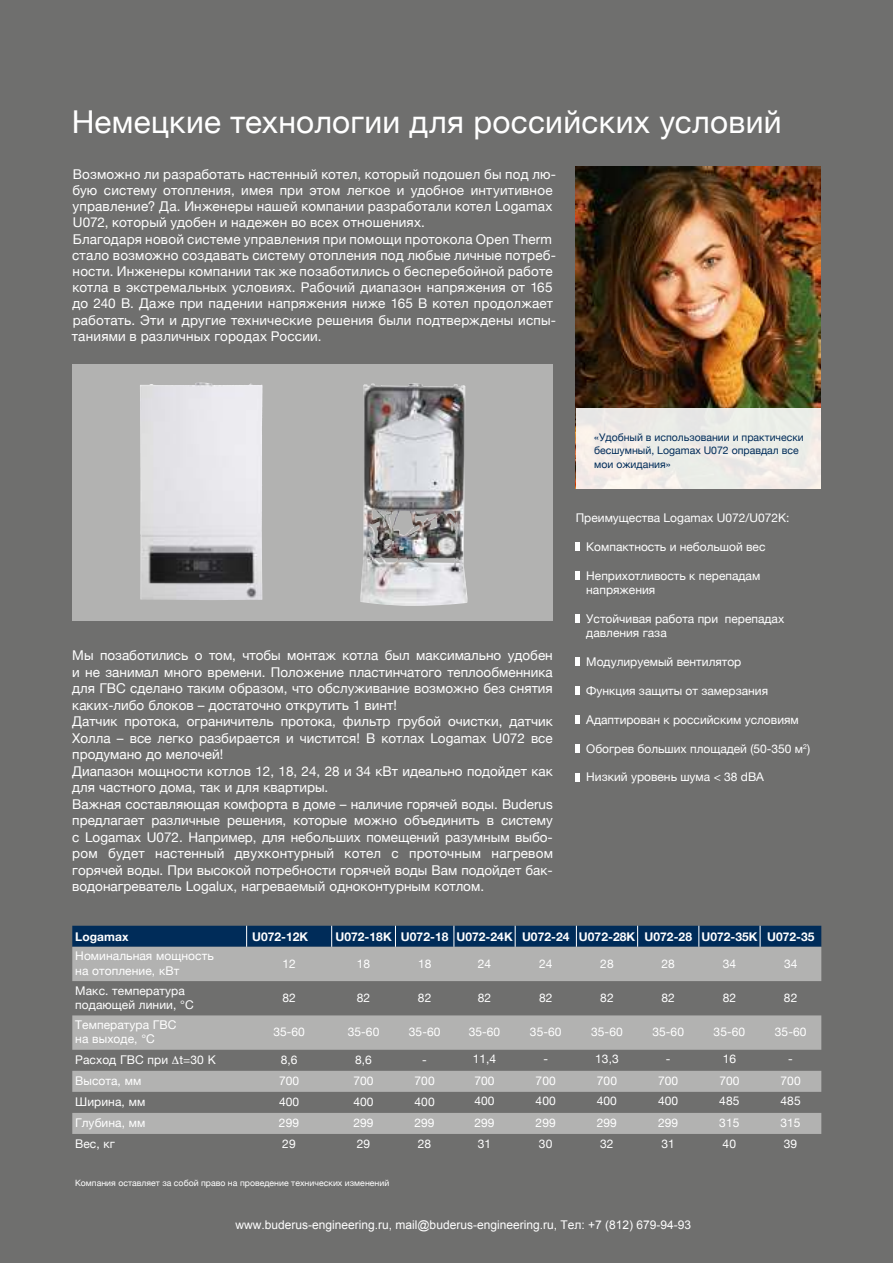
<style>
.page{position:relative;width:893px;height:1263px;background:#6f6f6e}
.page>*{position:absolute;margin:0;border:0;box-sizing:border-box;transform-origin:0 0}
.t1{font:31.5px "Helvetica Neue";letter-spacing:.01em;color:#fff}
.t2{font:13.5px/16.5px "Helvetica Neue";color:#fff}
.t3{font:12px/14.4px "Helvetica Neue";color:#fff}
.t4{font:700 12px "Helvetica Neue";letter-spacing:.005em;color:#fff}
.t5{font:12px "Arial";color:#fff}
.t6{font:10.5px/13.5px "Helvetica Neue";color:#002c59}
.t7{font:8.7px "Helvetica Neue";letter-spacing:.005em;color:#fff}
</style>
<div class="page">
<img style="left:576px;top:166px;width:245px;height:242px">
<div style="left:576px;top:408px;width:245px;height:81px;background:linear-gradient(to right,#f0ece8,#ecede8)"></div>
<svg style="left:576px;top:542px;width:4px;height:9px"></svg>
<svg style="left:576px;top:571px;width:4px;height:9px"></svg>
<svg style="left:576px;top:614px;width:4px;height:9px"></svg>
<svg style="left:576px;top:658px;width:4px;height:8px"></svg>
<svg style="left:576px;top:686px;width:4px;height:9px"></svg>
<svg style="left:576px;top:715px;width:4px;height:9px"></svg>
<svg style="left:576px;top:744px;width:4px;height:8px"></svg>
<svg style="left:576px;top:773px;width:4px;height:8px"></svg>
<svg style="left:72px;top:947px;width:749px;height:187px;fill:#b2b2b1"></svg>
<svg style="left:72px;top:926px;width:749px;height:21px;background:#05305c"></svg>
<svg style="left:72px;top:364px;width:481px;height:256px;background:#b5b5b5"></svg>
<div style="left:140px;top:382px;width:60px;height:114px;background:#e3e2e7"></div>
<img style="left:360px;top:383px;width:108px;height:223px">
<svg style="left:172px;top:1056px;width:7px;height:8px"></svg>
<h1 class="t1" style="left:72px;top:99px;width:711px">Немецкие технологии для российских условий</h1>
<p class="t2" style="left:72px;top:167px;width:486px">Возможно ли разработать настенный котел, который подошел бы под лю&shy;бую систему отопления, имея при этом легкое и удобное интуитивное управление? Да. Инженеры нашей компании разработали котел Logamax U072, который удобен и надежен во всех отношениях.<br>Благодаря новой системе управления при помощи протокола Open Therm стало возможно создавать систему отопления под любые личные потреб&shy;ности. Инженеры компании так же позаботились о бесперебойной работе котла в экстремальных условиях. Рабочий диапазон напряжения от 165 до 240 В. Даже при падении напряжения ниже 165 В котел продолжает работать. Эти и другие технические решения были подтверждены испы&shy;таниями в различных городах России.</p>
<p class="t6" style="left:594px;top:431px;width:211px">«Удобный в использовании и практически бесшумный, Logamax U072 оправдал все мои ожидания»</p>
<p class="t3" style="left:576px;top:511px;width:215px">Преимущества Logamax U072/U072K:</p>
<p class="t3" style="left:586px;top:540px;width:181px">Компактность и небольшой вес</p>
<p class="t3" style="left:586px;top:569px;width:175px">Неприхотливость к перепадам напряжения</p>
<p class="t3" style="left:586px;top:612px;width:199px">Устойчивая работа при перепадах давления газа</p>
<p class="t3" style="left:586px;top:655px;width:157px">Модулируемый вентилятор</p>
<p class="t3" style="left:586px;top:684px;width:183px">Функция защиты от замерзания</p>
<p class="t3" style="left:586px;top:713px;width:214px">Адаптирован к российским условиям</p>
<p class="t3" style="left:586px;top:742px;width:225px">Обогрев больших площадей (50-350 м<sup>2</sup>)</p>
<p class="t3" style="left:586px;top:770px;width:179px">Низкий уровень шума &lt; 38 dBA</p>
<p class="t2" style="left:72px;top:648px;width:482px">Мы позаботились о том, чтобы монтаж котла был максимально удобен и не занимал много времени. Положение пластинчатого теплообменника для ГВС сделано таким образом, что обслуживание возможно без снятия каких-либо блоков – достаточно открутить 1 винт!<br>Датчик протока, ограничитель протока, фильтр грубой очистки, датчик Холла – все легко разбирается и чистится! В котлах Logamax U072 все продумано до мелочей!<br>Диапазон мощности котлов 12, 18, 24, 28 и 34 кВт идеально подойдет как для частного дома, так и для квартиры.<br>Важная составляющая комфорта в доме – наличие горячей воды. Buderus предлагает различные решения, которые можно объединить в систему с Logamax U072. Например, для небольших помещений разумным выбо&shy;ром будет настенный двухконтурный котел с проточным нагревом горячей воды. При высокой потребности горячей воды Вам подойдет бак&shy;водонагреватель Logalux, нагреваемый одноконтурным котлом.</p>
<p class="t4" style="left:75px;top:932px;width:55px">Logamax</p>
<p class="t4" style="left:252px;top:932px;width:58px">U072-12K</p>
<p class="t4" style="left:335px;top:932px;width:481px">U072-18K U072-18 U072-24K U072-24 U072-28K U072-28 U072-35K U072-35</p>
<p class="t3" style="left:75px;top:949px;width:140px">Номинальная мощность на отопление, кВт</p>
<p class="t3" style="left:282px;top:957px;width:15px">12</p>
<p class="t3" style="left:357px;top:957px;width:15px">18</p>
<p class="t3" style="left:418px;top:957px;width:15px">18</p>
<p class="t3" style="left:478px;top:957px;width:15px">24</p>
<p class="t3" style="left:539px;top:957px;width:15px">24</p>
<p class="t3" style="left:600px;top:957px;width:15px">28</p>
<p class="t3" style="left:661px;top:957px;width:15px">28</p>
<p class="t3" style="left:723px;top:957px;width:15px">34</p>
<p class="t3" style="left:784px;top:957px;width:15px">34</p>
<p class="t3" style="left:75px;top:984px;width:120px">Макс. температура подающей линии, °С</p>
<p class="t3" style="left:282px;top:991px;width:15px">82</p>
<p class="t3" style="left:357px;top:991px;width:15px">82</p>
<p class="t3" style="left:418px;top:991px;width:15px">82</p>
<p class="t3" style="left:478px;top:991px;width:15px">82</p>
<p class="t3" style="left:539px;top:991px;width:15px">82</p>
<p class="t3" style="left:600px;top:991px;width:15px">82</p>
<p class="t3" style="left:661px;top:991px;width:15px">82</p>
<p class="t3" style="left:723px;top:991px;width:15px">82</p>
<p class="t3" style="left:784px;top:991px;width:15px">82</p>
<p class="t3" style="left:75px;top:1018px;width:103px">Температура ГВС на выходе, °С</p>
<p class="t3" style="left:273px;top:1025px;width:33px">35-60</p>
<p class="t3" style="left:348px;top:1025px;width:33px">35-60</p>
<p class="t3" style="left:409px;top:1025px;width:33px">35-60</p>
<p class="t3" style="left:469px;top:1025px;width:33px">35-60</p>
<p class="t3" style="left:530px;top:1025px;width:33px">35-60</p>
<p class="t3" style="left:591px;top:1025px;width:33px">35-60</p>
<p class="t3" style="left:652px;top:1025px;width:33px">35-60</p>
<p class="t3" style="left:714px;top:1025px;width:33px">35-60</p>
<p class="t3" style="left:775px;top:1025px;width:33px">35-60</p>
<p class="t3" style="left:75px;top:1053px;width:142px">Расход ГВС при t=30 K</p>
<p class="t3" style="left:281px;top:1053px;width:18px">8,6</p>
<p class="t3" style="left:355px;top:1053px;width:18px">8,6</p>
<p class="t3" style="left:422px;top:1053px;width:6px">-</p>
<p class="t3" style="left:473px;top:1052px;width:25px">11,4</p>
<p class="t3" style="left:543px;top:1053px;width:6px">-</p>
<p class="t3" style="left:595px;top:1052px;width:25px">13,3</p>
<p class="t3" style="left:666px;top:1053px;width:6px">-</p>
<p class="t3" style="left:723px;top:1052px;width:15px">16</p>
<p class="t3" style="left:788px;top:1053px;width:6px">-</p>
<p class="t3" style="left:75px;top:1074px;width:68px">Высота, мм</p>
<p class="t3" style="left:279px;top:1074px;width:22px">700</p>
<p class="t3" style="left:353px;top:1074px;width:22px">700</p>
<p class="t3" style="left:415px;top:1074px;width:22px">700</p>
<p class="t3" style="left:474px;top:1074px;width:22px">700</p>
<p class="t3" style="left:536px;top:1074px;width:22px">700</p>
<p class="t3" style="left:597px;top:1074px;width:22px">700</p>
<p class="t3" style="left:658px;top:1074px;width:22px">700</p>
<p class="t3" style="left:719px;top:1074px;width:22px">700</p>
<p class="t3" style="left:780px;top:1074px;width:22px">700</p>
<p class="t3" style="left:75px;top:1095px;width:72px">Ширина, мм</p>
<p class="t3" style="left:279px;top:1095px;width:22px">400</p>
<p class="t3" style="left:353px;top:1095px;width:22px">400</p>
<p class="t3" style="left:415px;top:1095px;width:22px">400</p>
<p class="t3" style="left:474px;top:1095px;width:22px">400</p>
<p class="t3" style="left:536px;top:1095px;width:22px">400</p>
<p class="t3" style="left:597px;top:1095px;width:22px">400</p>
<p class="t3" style="left:658px;top:1095px;width:22px">400</p>
<p class="t3" style="left:719px;top:1095px;width:22px">485</p>
<p class="t3" style="left:780px;top:1095px;width:22px">485</p>
<p class="t3" style="left:75px;top:1116px;width:72px">Глубина, мм</p>
<p class="t3" style="left:279px;top:1116px;width:22px">299</p>
<p class="t3" style="left:353px;top:1116px;width:22px">299</p>
<p class="t3" style="left:414px;top:1116px;width:22px">299</p>
<p class="t3" style="left:474px;top:1116px;width:22px">299</p>
<p class="t3" style="left:536px;top:1116px;width:22px">299</p>
<p class="t3" style="left:597px;top:1116px;width:22px">299</p>
<p class="t3" style="left:658px;top:1116px;width:22px">299</p>
<p class="t3" style="left:719px;top:1116px;width:22px">315</p>
<p class="t3" style="left:780px;top:1116px;width:22px">315</p>
<p class="t3" style="left:75px;top:1137px;width:41px">Вес, кг</p>
<p class="t3" style="left:282px;top:1137px;width:15px">29</p>
<p class="t3" style="left:357px;top:1137px;width:15px">29</p>
<p class="t3" style="left:418px;top:1137px;width:15px">28</p>
<p class="t3" style="left:478px;top:1137px;width:15px">31</p>
<p class="t3" style="left:539px;top:1137px;width:15px">30</p>
<p class="t3" style="left:600px;top:1137px;width:15px">32</p>
<p class="t3" style="left:661px;top:1137px;width:15px">31</p>
<p class="t3" style="left:723px;top:1137px;width:15px">40</p>
<p class="t3" style="left:784px;top:1137px;width:15px">39</p>
<p class="t7" style="left:75px;top:1176px;width:316px">Компания оставляет за собой право на проведение технических изменений</p>
<p class="t5" style="left:235px;top:1216px;width:457px">www.buderus-engineering.ru, mail@buderus-engineering.ru, Тел: +7 (812) 679-94-93</p>
</div>
